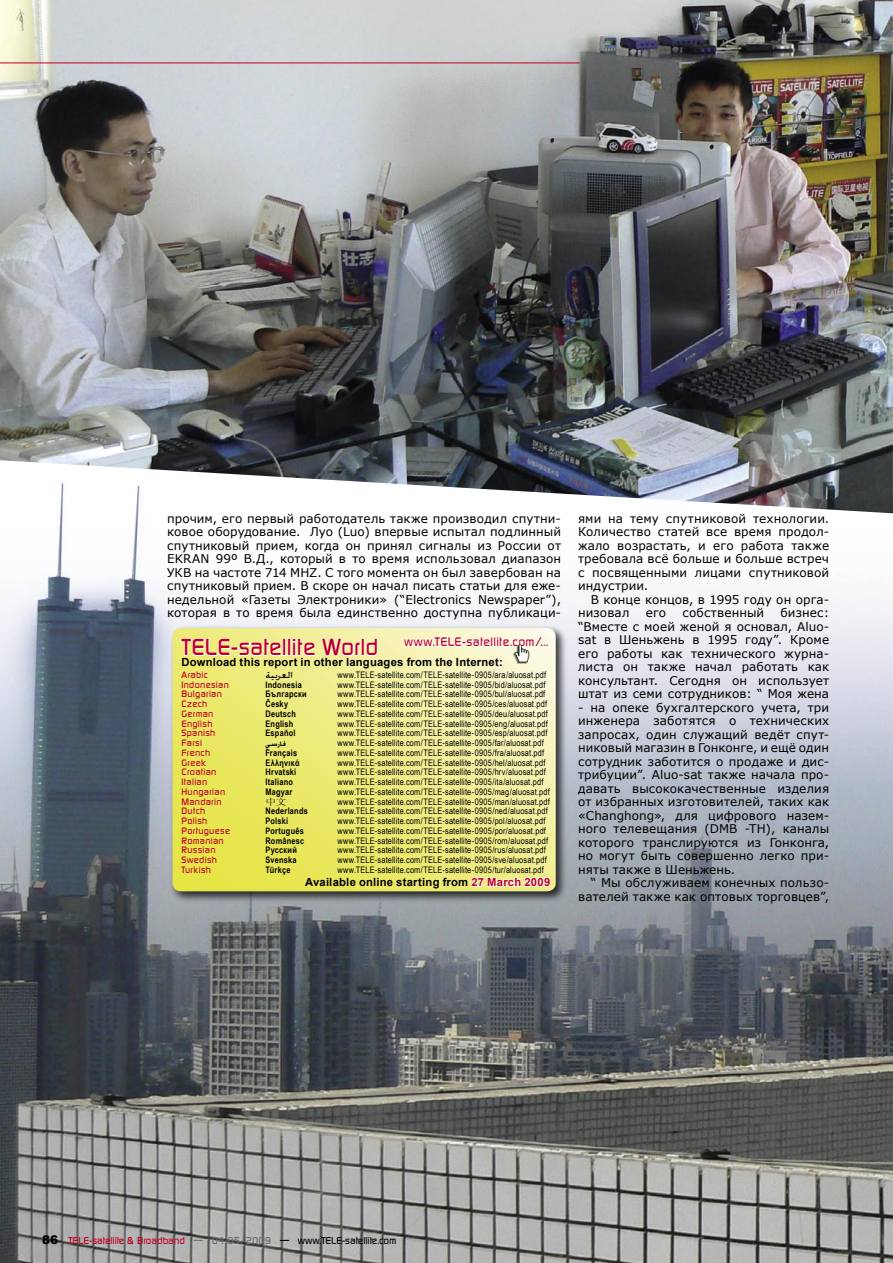
<style>
.page{position:relative;width:893px;height:1263px;background:#fff}
.page>*{position:absolute;margin:0;border:0;box-sizing:border-box;transform-origin:0 0}
.Text-DEU{font:12px/13.5px "Verdana";letter-spacing:.005em;color:#000;text-align:justify}
.t1{font:500 12px "Digital";letter-spacing:.03em;color:#be0027}
.t2{font:500 12px "Win Soft Pro";color:#000}
.t3{font:700 11.25px "Arial";letter-spacing:.02em;color:#000}
.t4{font:500 9.75px "Digital";color:#be0027}
.t5{font:9px "Arial Narrow";letter-spacing:.02em;color:#000}
.t6{font:500 9px "Digital";letter-spacing:.035em;color:#be0027}
.t7{font:700 9px "Arial Narrow";letter-spacing:.025em;color:#000}
.t8{font:700 9px "Win Soft Pro";color:#000}
.t9{font:9px "Sim Sun";color:#000;scale:1.2 1}
.s1{font-size:22.5px}
.s2{color:#be0027}
.s3{font-family:"Arial";font-weight:900;font-size:12px;color:#000}
.s4{color:#6f6f6f}
.s5{color:#000}
</style>
<div class="page">
<img style="left:0;top:513px;width:893px;height:750px">
<img style="left:0;top:0;width:893px;height:513px">
<hr style="left:0;top:63px;width:579px;height:1px;background:#be0027">
<div style="left:168px;top:624px;width:400px;height:280px;background:#000;opacity:.75"></div>
<svg style="left:173px;top:628px;width:383px;height:263px;background:#eeeb81"></svg>
<svg style="left:180px;top:637px;width:102px;height:20px"></svg>
<div style="left:283px;top:638px;width:3px;height:18px;border:2px solid #fff"></div>
<div style="left:287px;top:638px;width:4px;height:18px;border:2px solid #fff"></div>
<svg style="left:291px;top:635px;width:88px;height:24px"></svg>
<svg style="left:402px;top:628px;width:148px;height:31px"></svg>
<img style="left:512px;top:643px;width:21px;height:21px">
<svg style="left:470px;top:867px;width:82px;height:22px"></svg>
<p class="Text-DEU" style="left:167px;top:511px;width:396px">прочим, его первый работодатель также производил спутни&shy;ковое оборудование. Луо (Luo) впервые испытал подлинный спутниковый прием, когда он принял сигналы из России от EKRAN 99º В.Д., который в то время использовал диапазон УКВ на частоте 714 MHZ. С того момента он был завербован на спутниковый прием. В скоре он начал писать статьи для еже&shy;недельной «Газеты Электроники» (“Electronics Newspaper”), которая в то время была единственно доступна публикаци-</p>
<p class="t1" style="left:181px;top:635px;width:368px"><span class="s1">TELE-satellite World</span> www.TELE-satellite.com/...</p>
<p class="t6" style="left:181px;top:669px;width:28px">Arabic</p>
<p class="t2" style="left:265px;top:666px;width:29px">ا لعربية</p>
<p class="t5" style="left:337px;top:668px;width:210px">www.TELE-satellite.com/TELE-satellite-0905/ara/aluosat.pdf</p>
<p class="t6" style="left:181px;top:679px;width:49px">Indonesian</p>
<p class="t7" style="left:265px;top:677px;width:38px">Indonesia</p>
<p class="t5" style="left:337px;top:678px;width:209px">www.TELE-satellite.com/TELE-satellite-0905/bid/aluosat.pdf</p>
<p class="t6" style="left:181px;top:689px;width:42px">Bulgarian</p>
<p class="t7" style="left:265px;top:687px;width:43px">Български</p>
<p class="t5" style="left:337px;top:687px;width:209px">www.TELE-satellite.com/TELE-satellite-0905/bul/aluosat.pdf</p>
<p class="t6" style="left:181px;top:699px;width:27px">Czech</p>
<p class="t7" style="left:265px;top:697px;width:24px">Česky</p>
<p class="t5" style="left:337px;top:697px;width:211px">www.TELE-satellite.com/TELE-satellite-0905/ces/aluosat.pdf</p>
<p class="t6" style="left:181px;top:708px;width:33px">German</p>
<p class="t7" style="left:265px;top:707px;width:32px">Deutsch</p>
<p class="t5" style="left:337px;top:707px;width:212px">www.TELE-satellite.com/TELE-satellite-0905/deu/aluosat.pdf</p>
<p class="t6" style="left:181px;top:718px;width:33px">English</p>
<p class="t7" style="left:265px;top:716px;width:29px">English</p>
<p class="t5" style="left:337px;top:717px;width:212px">www.TELE-satellite.com/TELE-satellite-0905/eng/aluosat.pdf</p>
<p class="t6" style="left:181px;top:728px;width:36px">Spanish</p>
<p class="t7" style="left:265px;top:726px;width:32px">Español</p>
<p class="t5" style="left:337px;top:726px;width:211px">www.TELE-satellite.com/TELE-satellite-0905/esp/aluosat.pdf</p>
<p class="t6" style="left:181px;top:738px;width:22px">Farsi</p>
<p class="t8" style="left:265px;top:737px;width:22px">سي فار</p>
<p class="t5" style="left:337px;top:736px;width:208px">www.TELE-satellite.com/TELE-satellite-0905/far/aluosat.pdf</p>
<p class="t6" style="left:181px;top:747px;width:30px">French</p>
<p class="t7" style="left:265px;top:746px;width:33px">Français</p>
<p class="t5" style="left:337px;top:746px;width:208px">www.TELE-satellite.com/TELE-satellite-0905/fra/aluosat.pdf</p>
<p class="t6" style="left:181px;top:757px;width:26px">Greek</p>
<p class="t7" style="left:265px;top:755px;width:36px">Ελληνικά</p>
<p class="t5" style="left:337px;top:756px;width:209px">www.TELE-satellite.com/TELE-satellite-0905/hel/aluosat.pdf</p>
<p class="t6" style="left:181px;top:767px;width:36px">Croatian</p>
<p class="t7" style="left:265px;top:765px;width:32px">Hrvatski</p>
<p class="t5" style="left:337px;top:765px;width:210px">www.TELE-satellite.com/TELE-satellite-0905/hrv/aluosat.pdf</p>
<p class="t6" style="left:181px;top:777px;width:27px">Italian</p>
<p class="t7" style="left:265px;top:775px;width:29px">Italiano</p>
<p class="t5" style="left:337px;top:775px;width:207px">www.TELE-satellite.com/TELE-satellite-0905/ita/aluosat.pdf</p>
<p class="t6" style="left:181px;top:786px;width:45px">Hungarian</p>
<p class="t7" style="left:265px;top:785px;width:28px">Magyar</p>
<p class="t5" style="left:337px;top:785px;width:214px">www.TELE-satellite.com/TELE-satellite-0905/mag/aluosat.pdf</p>
<p class="t6" style="left:181px;top:796px;width:42px">Mandarin</p>
<p class="t9" style="left:265px;top:797px;width:19px">中文</p>
<p class="t5" style="left:337px;top:795px;width:214px">www.TELE-satellite.com/TELE-satellite-0905/man/aluosat.pdf</p>
<p class="t6" style="left:181px;top:806px;width:25px">Dutch</p>
<p class="t7" style="left:265px;top:804px;width:44px">Nederlands</p>
<p class="t5" style="left:337px;top:804px;width:212px">www.TELE-satellite.com/TELE-satellite-0905/ned/aluosat.pdf</p>
<p class="t6" style="left:181px;top:816px;width:27px">Polish</p>
<p class="t7" style="left:265px;top:814px;width:24px">Polski</p>
<p class="t5" style="left:337px;top:814px;width:209px">www.TELE-satellite.com/TELE-satellite-0905/pol/aluosat.pdf</p>
<p class="t6" style="left:181px;top:825px;width:50px">Portuguese</p>
<p class="t7" style="left:265px;top:824px;width:40px">Português</p>
<p class="t5" style="left:337px;top:824px;width:210px">www.TELE-satellite.com/TELE-satellite-0905/por/aluosat.pdf</p>
<p class="t6" style="left:181px;top:835px;width:44px">Romanian</p>
<p class="t7" style="left:265px;top:833px;width:40px">Românesc</p>
<p class="t5" style="left:337px;top:834px;width:212px">www.TELE-satellite.com/TELE-satellite-0905/rom/aluosat.pdf</p>
<p class="t6" style="left:181px;top:845px;width:36px">Russian</p>
<p class="t7" style="left:265px;top:843px;width:33px">Русский</p>
<p class="t5" style="left:337px;top:843px;width:210px">www.TELE-satellite.com/TELE-satellite-0905/rus/aluosat.pdf</p>
<p class="t6" style="left:181px;top:855px;width:37px">Swedish</p>
<p class="t7" style="left:265px;top:853px;width:33px">Svenska</p>
<p class="t5" style="left:337px;top:853px;width:211px">www.TELE-satellite.com/TELE-satellite-0905/sve/aluosat.pdf</p>
<p class="t6" style="left:181px;top:864px;width:31px">Turkish</p>
<p class="t7" style="left:265px;top:863px;width:26px">Türkçe</p>
<p class="t5" style="left:337px;top:863px;width:208px">www.TELE-satellite.com/TELE-satellite-0905/tur/aluosat.pdf</p>
<p class="t3" style="left:305px;top:875px;width:247px">Available online starting from <span class="s2">27 March 2009</span></p>
<p class="t3" style="left:181px;top:655px;width:323px">Download this report in other languages from the Internet:</p>
<p class="Text-DEU" style="left:578px;top:511px;width:253px">ями на тему спутниковой технологии.<br>Количество статей все время продол&shy;жало возрастать, и его работа также требовала всё больше и больше встреч с посвященными лицами спутниковой индустрии.</p>
<p class="Text-DEU" style="left:578px;top:592px;width:253px;text-indent:13px">В конце концов, в 1995 году он орга&shy;низовал</p>
<p class="Text-DEU" style="left:578px;top:605px;width:253px;text-indent:202px">бизнес: “Вместе с моей женой я основал, Aluo&shy;sat в Шеньжень в 1995 году”. Кроме его работы как технического журна&shy;листа он также начал работать как консультант. Сегодня он использует штат из семи сотрудников: “ Моя жена</p>
<p class="Text-DEU" style="left:578px;top:700px;width:253px">- на опеке бухгалтерского учета, три инженера заботятся о технических запросах, один служащий ведёт спут&shy;никовый магазин в Гонконге, и ещё один сотрудник заботится о продаже и дис&shy;трибуции”. Aluo-sat также начала про&shy;давать высококачественные изделия от избранных изготовителей, таких как «Changhong», для цифрового назем&shy;ного телевещания (DMB -TH), каналы которого транслируются из Гонконга, но могут быть совершенно легко при&shy;няты также в Шеньжень.</p>
<p class="Text-DEU" style="left:578px;top:875px;width:253px;text-align:right">“ Мы обслуживаем конечных пользо&shy;вателей также как оптовых торговцев”,</p>
<p class="Text-DEU" style="left:646px;top:605px;width:22px">его</p>
<p class="Text-DEU" style="left:682px;top:605px;width:83px">собственный</p>
<p class="t4" style="left:42px;top:1235px;width:356px"><span class="s3">86</span> TELE-satellite &amp; Broadband <span class="s4">— 04-05/2009</span> <span class="s5">— www.TELE-satellite.com</span></p>
</div>
